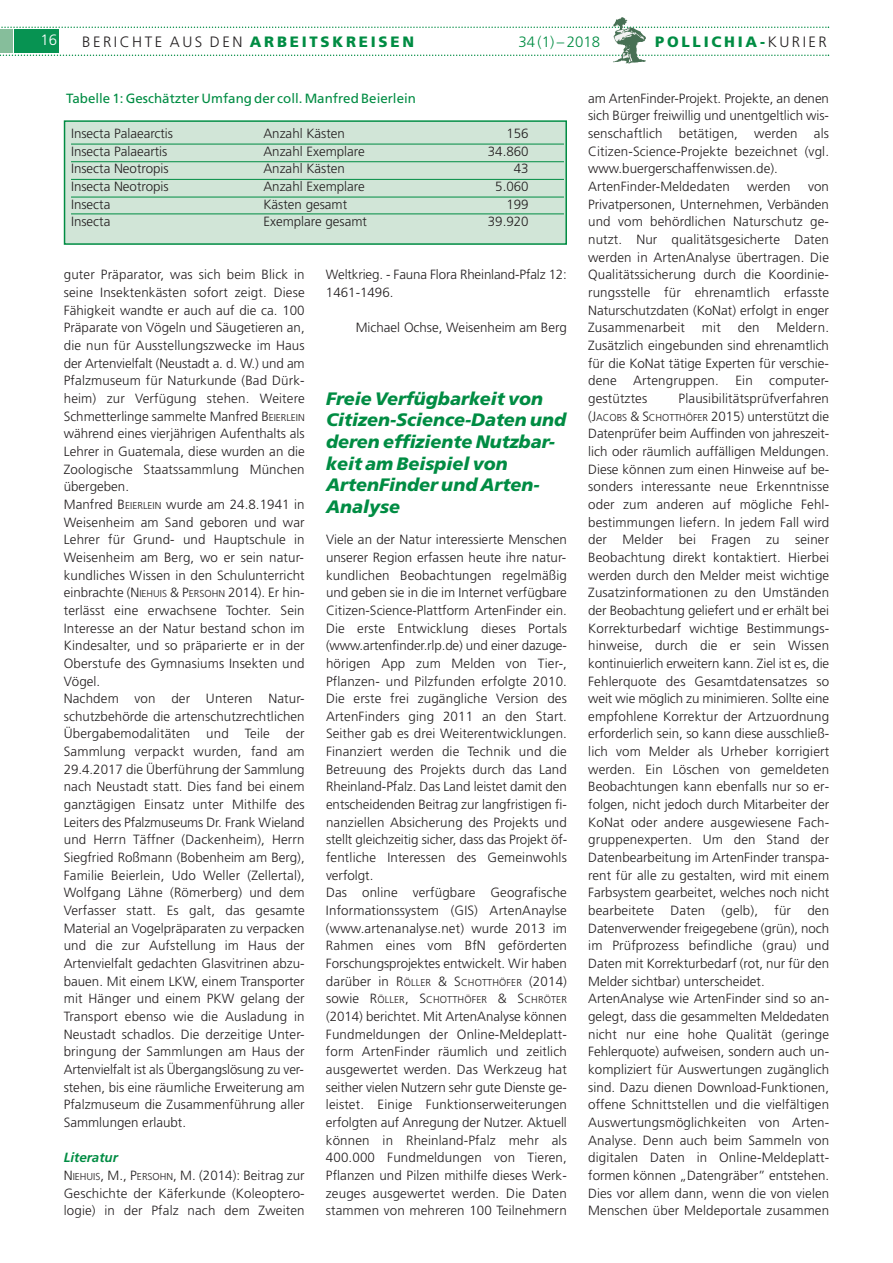
<style>
.page{position:relative;width:893px;height:1263px;background:#fff}
.page>*{position:absolute;margin:0;border:0;box-sizing:border-box;transform-origin:0 0}
.t1{font:italic 900 18px/21.6px "Frutiger";color:#008c43}
.t2{font:300 15px "Frutiger";letter-spacing:.165em;color:#231f20}
.t3{font:900 15px "Frutiger";letter-spacing:.185em;color:#008c43}
.t4{font:300 15px "Frutiger";color:#008c43}
.t5{font:300 15px "Frutiger";color:#fff}
.t6{font:300 13.35px/17.7px "Frutiger";letter-spacing:.005em;color:#231f20}
.t7{font:13.35px "Frutiger";color:#008c43}
.t8{font:300 10.05px "Frutiger";letter-spacing:.015em;color:#231f20}
.s1{font-weight:900;color:#008c43}
.s2{font-weight:300;color:#231f20}
.s3{font-size:10.05px}
.s4{font-weight:700;font-style:italic;color:#008c43}
.s5{font-size:13.35px}
</style>
<div class="page">
<svg style="left:0;top:17px;width:829px;height:47px"></svg>
<div style="left:65px;top:122px;width:500px;height:121px;background:#d1e5d7"></div>
<div style="left:64px;top:120px;width:503px;height:125px;border:2px solid #008c43"></div>
<hr style="left:71px;top:144px;width:493px;height:1px;background:#008c43">
<hr style="left:71px;top:161px;width:493px;height:1px;background:#008c43">
<hr style="left:71px;top:179px;width:493px;height:1px;background:#008c43">
<hr style="left:71px;top:197px;width:493px;height:1px;background:#008c43">
<hr style="left:71px;top:213px;width:493px;height:1px;background:#008c43">
<p class="t5" style="left:41px;top:34px;width:18px">16</p>
<p class="t2" style="left:82px;top:35px;width:333px">BERICHTE AUS DEN <span class="s1">ARBEITSKREISEN</span></p>
<p class="t4" style="left:518px;top:35px;width:83px">34 (1) – 2018</p>
<p class="t3" style="left:655px;top:35px;width:173px">POLLICHIA-<span class="s2">KURIER</span></p>
<p class="t7" style="left:66px;top:93px;width:351px">Tabelle 1: Geschätzter Umfang der coll. Manfred Beierlein</p>
<p class="t6" style="left:71px;top:126px;width:104px">Insecta Palaearctis</p>
<p class="t6" style="left:263px;top:126px;width:83px">Anzahl Kästen</p>
<p class="t6" style="left:506px;top:126px;width:24px">156</p>
<p class="t6" style="left:71px;top:143px;width:98px">Insecta Palaeartis</p>
<p class="t6" style="left:263px;top:143px;width:103px">Anzahl Exemplare</p>
<p class="t6" style="left:488px;top:143px;width:42px">34.860</p>
<p class="t6" style="left:71px;top:161px;width:99px">Insecta Neotropis</p>
<p class="t6" style="left:263px;top:161px;width:83px">Anzahl Kästen</p>
<p class="t6" style="left:514px;top:161px;width:16px">43</p>
<p class="t6" style="left:71px;top:179px;width:99px">Insecta Neotropis</p>
<p class="t6" style="left:263px;top:179px;width:103px">Anzahl Exemplare</p>
<p class="t6" style="left:495px;top:179px;width:35px">5.060</p>
<p class="t6" style="left:71px;top:196px;width:41px">Insecta</p>
<p class="t6" style="left:263px;top:196px;width:85px">Kästen gesamt</p>
<p class="t6" style="left:506px;top:196px;width:24px">199</p>
<p class="t6" style="left:71px;top:214px;width:41px">Insecta</p>
<p class="t6" style="left:263px;top:214px;width:105px">Exemplare gesamt</p>
<p class="t6" style="left:488px;top:214px;width:42px">39.920</p>
<p class="t6" style="left:64px;top:267px;width:243px">guter Präparator, was sich beim Blick in seine Insektenkästen sofort zeigt. Diese Fähigkeit wandte er auch auf die ca. 100<br>Präparate von Vögeln und Säugetieren an, die nun für Ausstellungszwecke im Haus der Artenvielfalt (Neustadt a. d. W.) und am Pfalzmuseum für Naturkunde (Bad Dürk&shy;heim) zur Verfügung stehen. Weitere Schmetterlinge sammelte Manfred B<span class="s3">EIERLEIN </span>während eines vierjährigen Aufenthalts als Lehrer in Guatemala, diese wurden an die Zoologische Staatssammlung München übergeben.<br>Manfred B<span class="s3">EIERLEIN</span> wurde am 24.8.1941 in Weisenheim am Sand geboren und war Lehrer für Grund- und Hauptschule in Weisenheim am Berg, wo er sein natur&shy;kundliches Wissen in den Schulunterricht einbrachte (N<span class="s3">IEHUIS</span> &amp; P<span class="s3">ERSOHN</span> 2014). Er hin&shy;terlässt eine erwachsene Tochter. Sein Interesse an der Natur bestand schon im Kindesalter, und so präparierte er in der Oberstufe des Gymnasiums Insekten und Vögel.<br>Nachdem von der Unteren Natur&shy;schutzbehörde die artenschutzrechtlichen Übergabemodalitäten und Teile der Sammlung verpackt wurden, fand am 29.4.2017 die Überführung der Sammlung nach Neustadt statt. Dies fand bei einem ganztägigen Einsatz unter Mithilfe des Leiters des Pfalzmuseums Dr. Frank Wieland und Herrn Täffner (Dackenheim), Herrn Siegfried Roßmann (Bobenheim am Berg), Familie Beierlein, Udo Weller (Zellertal), Wolfgang Lähne (Römerberg) und dem Verfasser statt. Es galt, das gesamte Material an Vogelpräparaten zu verpacken und die zur Aufstellung im Haus der Artenvielfalt gedachten Glasvitrinen abzu&shy;bauen. Mit einem LKW, einem Transporter mit Hänger und einem PKW gelang der Transport ebenso wie die Ausladung in Neustadt schadlos. Die derzeitige Unter&shy;bringung der Sammlungen am Haus der Artenvielfalt ist als Übergangslösung zu ver&shy;stehen, bis eine räumliche Erweiterung am Pfalzmuseum die Zusammenführung aller Sammlungen erlaubt.</p>
<p class="t6" style="left:64px;top:1150px;width:242px"><span class="s4">Literatur<br></span>N<span class="s3">IEHUIS</span>, M., P<span class="s3">ERSOHN</span>, M. (2014): Beitrag zur Geschichte der Käferkunde (Koleoptero&shy;logie) in der Pfalz nach dem Zweiten</p>
<p class="t6" style="left:326px;top:267px;width:242px">Weltkrieg. - Fauna Flora Rheinland-Pfalz 12:<br>1461-1496.</p>
<p class="t6" style="left:356px;top:320px;width:213px">Michael Ochse, Weisenheim am Berg</p>
<h1 class="t1" style="left:326px;top:389px;width:242px">Freie Verfügbarkeit von<br>Citizen-Science-Daten und deren effiziente Nutzbar&shy;keit am Beispiel von<br>ArtenFinder und Arten-<br>Analyse</h1>
<p class="t6" style="left:326px;top:532px;width:243px">Viele an der Natur interessierte Menschen unserer Region erfassen heute ihre natur&shy;kundlichen Beobachtungen regelmäßig und geben sie in die im Internet verfügbare Citizen-Science-Plattform ArtenFinder ein.<br>Die erste Entwicklung dieses Portals (www.artenfinder.rlp.de) und einer dazuge&shy;hörigen App zum Melden von Tier-, Pflanzen- und Pilzfunden erfolgte 2010.<br>Die erste frei zugängliche Version des ArtenFinders ging 2011 an den Start.<br>Seither gab es drei Weiterentwicklungen.<br>Finanziert werden die Technik und die Betreuung des Projekts durch das Land Rheinland-Pfalz. Das Land leistet damit den entscheidenden Beitrag zur langfristigen fi&shy;nanziellen Absicherung des Projekts und stellt gleichzeitig sicher, dass das Projekt öf&shy;fentliche Interessen des Gemeinwohls verfolgt.<br>Das online verfügbare Geografische Informationssystem (GIS) ArtenAnaylse (www.artenanalyse.net) wurde 2013 im Rahmen eines vom BfN geförderten Forschungsprojektes entwickelt. Wir haben darüber in R<span class="s3">ÖLLER</span> &amp; S<span class="s3">CHOTTHÖFER</span> (2014)</p>
<p class="t8" style="left:326px;top:996px;width:242px"><span class="s5">sowie R</span>ÖLLER<span class="s5">, S</span>CHOTTHÖFER <span class="s5">&amp; S</span>CHRÖTER</p>
<p class="t6" style="left:326px;top:1008px;width:243px;text-align:justify">(2014) berichtet. Mit ArtenAnalyse können Fundmeldungen der Online-Meldeplatt&shy;form ArtenFinder räumlich und zeitlich ausgewertet werden. Das Werkzeug hat seither vielen Nutzern sehr gute Dienste ge&shy;leistet. Einige Funktionserweiterungen erfolgten auf Anregung der Nutzer. Aktuell können in Rheinland-Pfalz mehr als 400.000 Fundmeldungen von Tieren, Pflanzen und Pilzen mithilfe dieses Werk&shy;zeuges ausgewertet werden. Die Daten stammen von mehreren 100 Teilnehmern</p>
<p class="t6" style="left:588px;top:90px;width:242px">am ArtenFinder-Projekt. Projekte, an denen sich Bürger freiwillig und unentgeltlich wis&shy;senschaftlich betätigen, werden als Citizen-Science-Projekte bezeichnet (vgl. www.buergerschaffenwissen.de).<br>ArtenFinder-Meldedaten</p>
<p class="t6" style="left:747px;top:179px;width:45px">werden</p>
<p class="t6" style="left:588px;top:179px;width:242px;text-align:justify;text-indent:220px">von Privatpersonen, Unternehmen, Verbänden und vom behördlichen Naturschutz ge&shy;nutzt. Nur qualitätsgesicherte Daten werden in ArtenAnalyse übertragen. Die Qualitätssicherung durch die Koordinie&shy;rungsstelle für ehrenamtlich erfasste Naturschutzdaten (KoNat) erfolgt in enger Zusammenarbeit</p>
<p class="t6" style="left:588px;top:320px;width:242px;text-align:justify;text-indent:188px">Meldern.<br>Zusätzlich eingebunden sind ehrenamtlich für die KoNat tätige Experten für verschie&shy;dene Artengruppen. Ein computer&shy;gestütztes</p>
<p class="t6" style="left:702px;top:320px;width:20px">mit</p>
<p class="t6" style="left:738px;top:320px;width:23px">den</p>
<p class="t6" style="left:588px;top:390px;width:243px;text-indent:90px">Plausibilitätsprüfverfahren (J<span class="s3">ACOBS</span> &amp; S<span class="s3">CHOTTHÖFER</span> 2015) unterstützt die Datenprüfer beim Auffinden von jahreszeit&shy;lich oder räumlich auffälligen Meldungen.<br>Diese können zum einen Hinweise auf be&shy;sonders interessante neue Erkenntnisse oder zum anderen auf mögliche Fehl&shy;bestimmungen liefern. In jedem Fall wird der Melder bei Fragen zu seiner Beobachtung direkt kontaktiert. Hierbei werden durch den Melder meist wichtige Zusatzinformationen zu den Umständen der Beobachtung geliefert und er erhält bei Korrekturbedarf wichtige Bestimmungs&shy;hinweise, durch die er sein Wissen kontinuierlich erweitern kann. Ziel ist es, die Fehlerquote des Gesamtdatensatzes so weit wie möglich zu minimieren. Sollte eine empfohlene Korrektur der Artzuordnung erforderlich sein, so kann diese ausschließ&shy;lich vom Melder als Urheber korrigiert werden. Ein Löschen von gemeldeten Beobachtungen kann ebenfalls nur so er&shy;folgen, nicht jedoch durch Mitarbeiter der KoNat oder andere ausgewiesene Fach&shy;gruppenexperten. Um den Stand der Datenbearbeitung im ArtenFinder transpa&shy;rent für alle zu gestalten, wird mit einem Farbsystem gearbeitet, welches noch nicht bearbeitete Daten (gelb), für den Datenverwender freigegebene (grün), noch im Prüfprozess befindliche (grau) und Daten mit Korrekturbedarf (rot, nur für den Melder sichtbar) unterscheidet.<br>ArtenAnalyse wie ArtenFinder sind so an&shy;gelegt, dass die gesammelten Meldedaten nicht nur eine hohe Qualität (geringe Fehlerquote) aufweisen, sondern auch un&shy;kompliziert für Auswertungen zugänglich sind. Dazu dienen Download-Funktionen, offene Schnittstellen und die vielfältigen Auswertungsmöglichkeiten von Arten-Analyse. Denn auch beim Sammeln von digitalen Daten in Online-Meldeplatt&shy;formen können „Datengräber” entstehen.<br>Dies vor allem dann, wenn die von vielen Menschen über Meldeportale zusammen</p>
</div>
